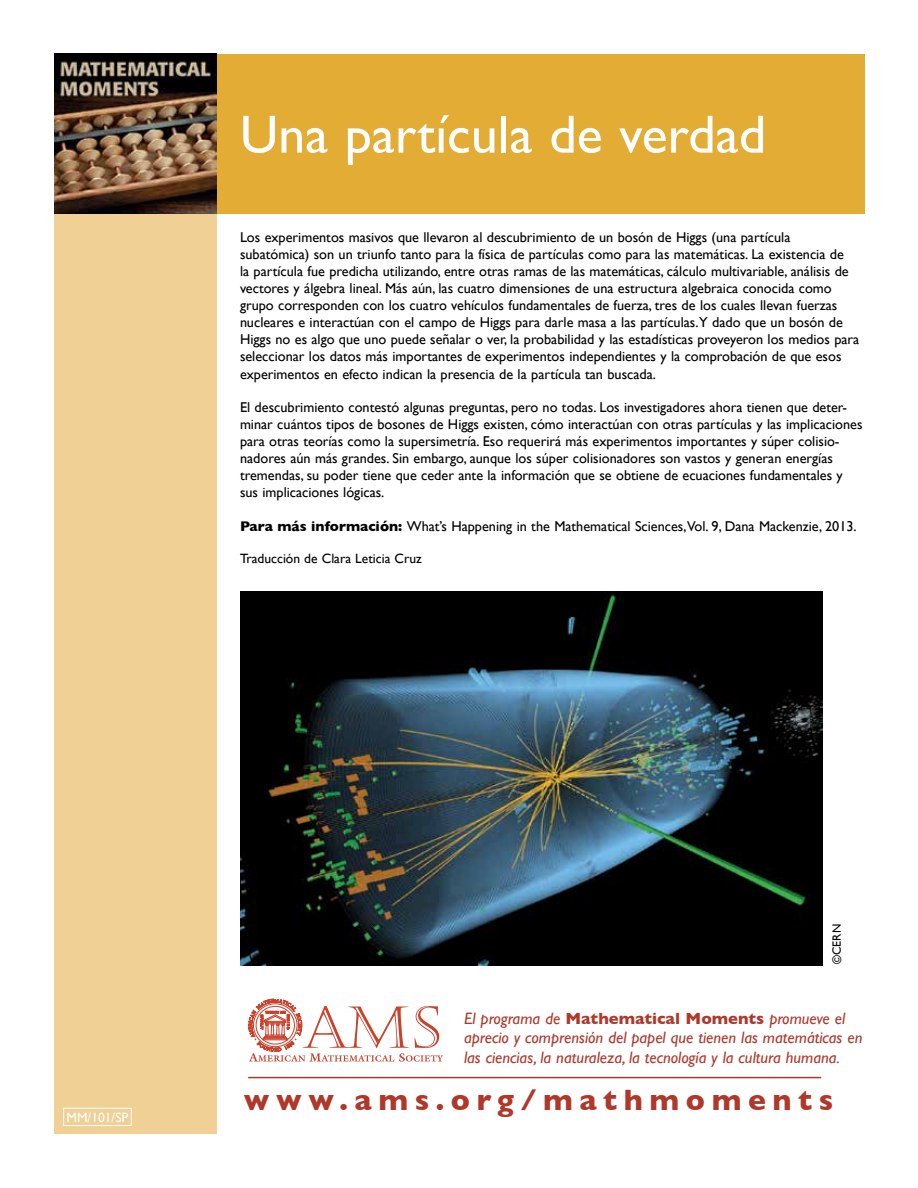
<style>
.page{position:relative;width:918px;height:1188px;background:#fff}
.page>*{position:absolute;margin:0;border:0;box-sizing:border-box;transform-origin:0 0}
.t1{font:54px "Gill Sans";color:#fff}
.t2{font:700 30px "Gill Sans";letter-spacing:.22em;color:#af382b}
.t3{font:italic 16.5px/19.8px "Gill Sans";color:#af382b}
.t4{font:14.25px/17.1px "Gill Sans";color:#000}
.t5{font:13.5px "Gill Sans";color:#000}
.t6{font:13.5px "Gill Sans";color:#fff}
.t7{font:12px "Gill Sans";color:#000}
.s1{font-weight:700}
.s2{font-weight:700;font-style:normal}
</style>
<div class="page">
<div style="left:54px;top:54px;width:162px;height:1080px;background:#f0d094"></div>
<div style="left:216px;top:54px;width:648px;height:160px;background:#e2ac35"></div>
<hr style="left:248px;top:1077px;width:573px;height:1px;background:#af382b">
<svg style="left:249px;top:999px;width:194px;height:63px"></svg>
<img style="left:241px;top:592px;width:582px;height:373px">
<img style="left:54px;top:54px;width:162px;height:160px">
<div style="left:63px;top:1108px;width:69px;height:18px;border:1px solid #fff"></div>
<h1 class="t1" style="left:240px;top:103px;width:528px">Una partícula de verdad</h1>
<p class="t4" style="left:240px;top:228px;width:621px">Los experimentos masivos que llevaron al descubrimiento de un bosón de Higgs (una partícula subatómica) son un triunfo tanto para la física de partículas como para las matemáticas. La existencia de<br>la partícula fue predicha utilizando, entre otras ramas de las matemáticas, cálculo multivariable, análisis de vectores y álgebra lineal. Más aún, las cuatro dimensiones de una estructura algebraica conocida como grupo corresponden con los cuatro vehículos fundamentales de fuerza, tres de los cuales llevan fuerzas nucleares e interactúan con el campo de Higgs para darle masa a las partículas.Y dado que un bosón de Higgs no es algo que uno puede señalar o ver, la probabilidad y las estadísticas proveyeron los medios para seleccionar los datos más importantes de experimentos independientes y la comprobación de que esos experimentos en efecto indican la presencia de la partícula tan buscada.</p>
<p class="t4" style="left:240px;top:398px;width:624px">El descubrimiento contestó algunas preguntas, pero no todas. Los investigadores ahora tienen que deter&shy;minar cuántos tipos de bosones de Higgs existen, cómo interactúan con otras partículas y las implicaciones para otras teorías como la supersimetría. Eso requerirá más experimentos importantes y súper colisio&shy;nadores aún más grandes. Sin embargo, aunque los súper colisionadores son vastos y generan energías tremendas, su poder tiene que ceder ante la información que se obtiene de ecuaciones fundamentales y sus implicaciones lógicas.</p>
<p class="t4" style="left:240px;top:517px;width:618px"><span class="s1">Para más información:</span> What’s Happening in the Mathematical Sciences,Vol. 9, Dana Mackenzie, 2013.</p>
<p class="t5" style="left:240px;top:551px;width:183px">Traducción de Clara Leticia Cruz</p>
<p class="t6" style="left:66px;top:1109px;width:63px">MM/101/SP</p>
<p class="t7" style="left:830px;top:964px;width:41px;rotate:-90deg">©CERN</p>
<p class="t3" style="left:464px;top:1008px;width:400px">El programa de <span class="s2">Mathematical Moments</span> promueve el aprecio y comprensión del papel que tienen las matemáticas en las ciencias, la naturaleza, la tecnología y la cultura humana.</p>
<h2 class="t2" style="left:244px;top:1077px;width:591px">www.ams.org/mathmoments</h2>
</div>
